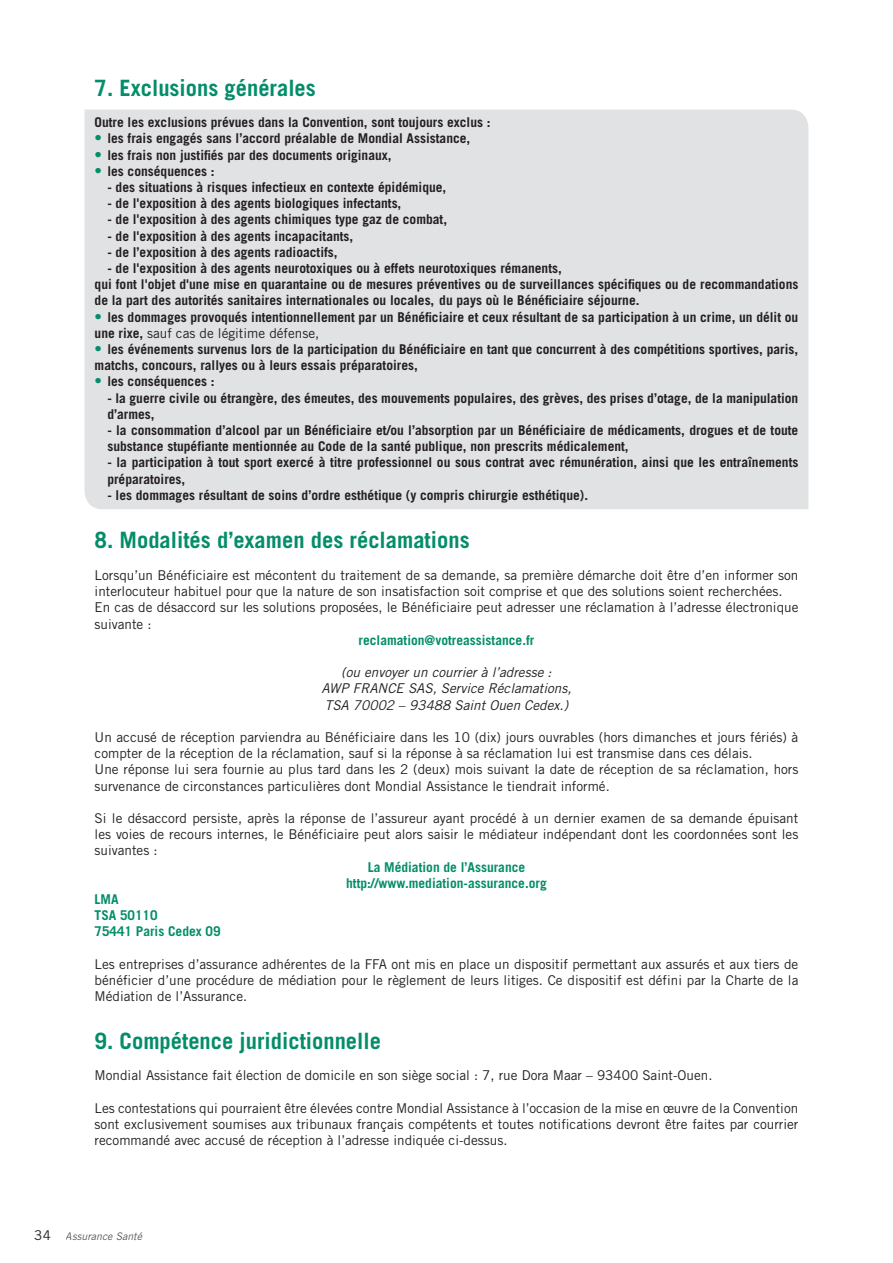
<style>
.page{position:relative;width:893px;height:1263px;background:#fff}
.page>*{position:absolute;margin:0;border:0;box-sizing:border-box;transform-origin:0 0}
.t1{font:700 22.5px "Trade Gothic LT Std";color:#048d6a}
.fleche_noire__-_3{font:700 13.5px/16.2px "Trade Gothic LT Std";color:#231f20}
.t2{font:13.5px/16.2px "Trade Gothic LT Std";color:#231f20}
.t3{font:700 13.5px "Trade Gothic LT Std";color:#048d6a}
.t4{font:italic 13.5px/16.2px "Trade Gothic LT Std";color:#231f20}
.t5{font:italic 10.5px "Trade Gothic LT Std";color:#231f20}
.s1{font-size:15px;color:#048d6a}
.s2{font-weight:400}
.s3{font-style:normal;font-size:13.5px}
</style>
<div class="page">
<div style="left:85px;top:109px;width:723px;height:400px;background:#e1e2e4"></div>
<p class="t1" style="left:95px;top:74px;width:223px">7. Exclusions générales</p>
<p class="fleche_noire__-_3" style="left:95px;top:114px;width:397px">Outre les exclusions prévues dans la Convention, sont toujours exclus :</p>
<p class="fleche_noire__-_3" style="left:95px;top:130px;width:377px"><span class="s1">•</span> les frais engagés sans l’accord préalable de Mondial Assistance,</p>
<p class="fleche_noire__-_3" style="left:95px;top:147px;width:298px"><span class="s1">•</span> les frais non justifiés par des documents originaux,</p>
<p class="fleche_noire__-_3" style="left:95px;top:163px;width:121px"><span class="s1">•</span> les conséquences :</p>
<p class="fleche_noire__-_3" style="left:107px;top:179px;width:341px">- des situations à risques infectieux en contexte épidémique,</p>
<p class="fleche_noire__-_3" style="left:107px;top:195px;width:296px">- de l'exposition à des agents biologiques infectants,</p>
<p class="fleche_noire__-_3" style="left:107px;top:211px;width:341px">- de l'exposition à des agents chimiques type gaz de combat,</p>
<p class="fleche_noire__-_3" style="left:107px;top:228px;width:248px">- de l'exposition à des agents incapacitants,</p>
<p class="fleche_noire__-_3" style="left:107px;top:244px;width:232px">- de l’exposition à des agents radioactifs,</p>
<p class="fleche_noire__-_3" style="left:107px;top:260px;width:456px">- de l'exposition à des agents neurotoxiques ou à effets neurotoxiques rémanents,</p>
<p class="fleche_noire__-_3" style="left:95px;top:276px;width:705px">qui font l'objet d'une mise en quarantaine ou de mesures préventives ou de surveillances spécifiques ou de recommandations de la part des autorités sanitaires internationales ou locales, du pays où le Bénéficiaire séjourne.</p>
<p class="fleche_noire__-_3" style="left:95px;top:309px;width:705px"><span class="s1">•</span> les dommages provoqués intentionnellement par un Bénéficiaire et ceux résultant de sa participation à un crime, un délit ou une rixe, <span class="s2">sauf cas de légitime défense,</span></p>
<p class="fleche_noire__-_3" style="left:95px;top:341px;width:705px"><span class="s1">•</span> les événements survenus lors de la participation du Bénéficiaire en tant que concurrent à des compétitions sportives, paris, matchs, concours, rallyes ou à leurs essais préparatoires,</p>
<p class="fleche_noire__-_3" style="left:95px;top:373px;width:121px"><span class="s1">•</span> les conséquences :</p>
<p class="fleche_noire__-_3" style="left:107px;top:390px;width:692px">- la guerre civile ou étrangère, des émeutes, des mouvements populaires, des grèves, des prises d’otage, de la manipulation d’armes,</p>
<p class="fleche_noire__-_3" style="left:107px;top:422px;width:692px">- la consommation d’alcool par un Bénéficiaire et/ou l’absorption par un Bénéficiaire de médicaments, drogues et de toute substance stupéfiante mentionnée au Code de la santé publique, non prescrits médicalement,</p>
<p class="fleche_noire__-_3" style="left:107px;top:454px;width:693px">- la participation à tout sport exercé à titre professionnel ou sous contrat avec rémunération, ainsi que les entraînements préparatoires,</p>
<p class="fleche_noire__-_3" style="left:107px;top:487px;width:482px">- les dommages résultant de soins d’ordre esthétique (y compris chirurgie esthétique).</p>
<p class="t1" style="left:95px;top:526px;width:377px">8. Modalités d’examen des réclamations</p>
<p class="t2" style="left:95px;top:567px;width:705px">Lorsqu’un Bénéficiaire est mécontent du traitement de sa demande, sa première démarche doit être d’en informer son interlocuteur habituel pour que la nature de son insatisfaction soit comprise et que des solutions soient recherchées.</p>
<p class="t2" style="left:95px;top:599px;width:705px">En cas de désaccord sur les solutions proposées, le Bénéficiaire peut adresser une réclamation à l’adresse électronique suivante :</p>
<p class="t3" style="left:359px;top:632px;width:177px">reclamation@votreassistance.fr</p>
<p class="t4" style="left:341px;top:664px;width:212px">(ou envoyer un courrier à l’adresse :</p>
<p class="t4" style="left:321px;top:681px;width:251px">AWP FRANCE SAS, Service Réclamations,<br>TSA 70002 – 93488 Saint Ouen Cedex.)</p>
<p class="t2" style="left:95px;top:729px;width:705px">Un accusé de réception parviendra au Bénéficiaire dans les 10 (dix) jours ouvrables (hors dimanches et jours fériés) à compter de la réception de la réclamation, sauf si la réponse à sa réclamation lui est transmise dans ces délais.</p>
<p class="t2" style="left:95px;top:761px;width:705px">Une réponse lui sera fournie au plus tard dans les 2 (deux) mois suivant la date de réception de sa réclamation, hors survenance de circonstances particulières dont Mondial Assistance le tiendrait informé.</p>
<p class="t2" style="left:95px;top:810px;width:705px;text-align:justify">Si le désaccord persiste, après la réponse de l’assureur ayant procédé à un dernier examen de sa demande épuisant les voies de recours internes, le Bénéficiaire peut alors saisir le médiateur indépendant dont les coordonnées sont les suivantes :</p>
<p class="t3" style="left:368px;top:858px;width:159px">La Médiation de l’Assurance</p>
<p class="t3" style="left:346px;top:875px;width:202px">http://www.mediation-assurance.org</p>
<p class="t3" style="left:95px;top:891px;width:26px">LMA</p>
<p class="t3" style="left:95px;top:907px;width:65px">TSA 50110</p>
<p class="t3" style="left:95px;top:923px;width:128px">75441 Paris Cedex 09</p>
<p class="t2" style="left:95px;top:956px;width:705px;text-align:justify">Les entreprises d’assurance adhérentes de la FFA ont mis en place un dispositif permettant aux assurés et aux tiers de bénéficier d’une procédure de médiation pour le règlement de leurs litiges. Ce dispositif est défini par la Charte de la Médiation de l’Assurance.</p>
<p class="t1" style="left:95px;top:1027px;width:288px">9. Compétence juridictionnelle</p>
<p class="t2" style="left:95px;top:1067px;width:619px">Mondial Assistance fait élection de domicile en son siège social : 7, rue Dora Maar – 93400 Saint-Ouen.</p>
<p class="t2" style="left:95px;top:1100px;width:705px;text-align:justify">Les contestations qui pourraient être élevées contre Mondial Assistance à l’occasion de la mise en œuvre de la Convention sont exclusivement soumises aux tribunaux français compétents et toutes notifications devront être faites par courrier recommandé avec accusé de réception à l’adresse indiquée ci-dessus.</p>
<p class="t5" style="left:34px;top:1230px;width:109px"><span class="s3">34</span> Assurance Santé</p>
</div>
